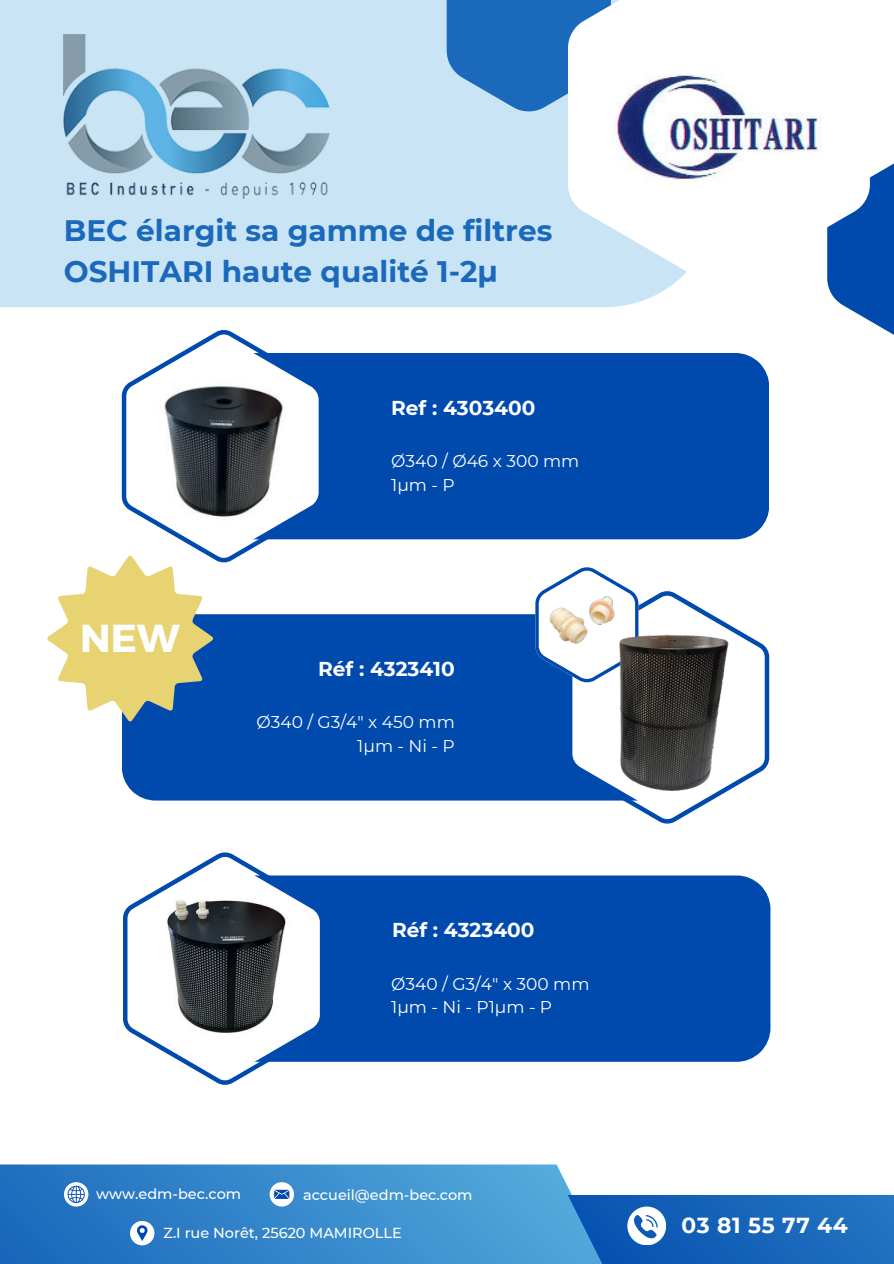
<style>
.page{position:relative;width:894px;height:1264px;background:#fff}
.page>*{position:absolute;margin:0;border:0;box-sizing:border-box;transform-origin:0 0}
.t1{font:38.85px "Kief Montaser Bold";color:#fefefe}
.t2{font:700 29.55px/41.2px "Montserrat";color:#004aad}
.t3{font:700 21.75px "Montserrat";letter-spacing:.03em;color:#fff}
.t4{font:700 20.1px "Montserrat";color:#fff}
.t5{font:17.1px/23.7px "Montserrat";color:#fff}
.t6{font:500 14.55px "Montserrat";color:#fff}
</style>
<div class="page">
<svg style="left:828px;top:164px;width:65px;height:171px;fill:#004aad"></svg>
<div style="left:325px;top:353px;width:444px;height:186px;background:#004aad"></div>
<div style="left:327px;top:875px;width:443px;height:186px;background:#004aad"></div>
<div style="left:122px;top:614px;width:413px;height:186px;background:#004aad"></div>
<svg style="left:122px;top:330px;width:203px;height:233px"></svg>
<svg style="left:123px;top:852px;width:204px;height:233px"></svg>
<svg style="left:650px;top:643px;width:119px;height:181px"></svg>
<img style="left:129px;top:338px;width:189px;height:216px">
<img style="left:130px;top:860px;width:190px;height:216px">
<svg style="left:535px;top:591px;width:226px;height:225px"></svg>
<img style="left:579px;top:599px;width:179px;height:205px">
<img style="left:538px;top:567px;width:103px;height:116px">
<svg style="left:0;top:0;width:670px;height:307px;background:#b3d4e9"></svg>
<svg style="left:568px;top:0;width:301px;height:286px"></svg>
<img style="left:597px;top:45px;width:243px;height:167px">
<svg style="left:47px;top:555px;width:166px;height:166px"></svg>
<svg style="left:0;top:1164px;width:572px;height:99px;background:#3586ca"></svg>
<svg style="left:64px;top:1182px;width:24px;height:24px"></svg>
<svg style="left:130px;top:1220px;width:24px;height:25px"></svg>
<svg style="left:269px;top:1182px;width:25px;height:24px"></svg>
<svg style="left:441px;top:1195px;width:452px;height:68px;background:#2d7bc4"></svg>
<h2 class="t2" style="left:64px;top:208px;width:490px">BEC élargit sa gamme de filtres<br>OSHITARI haute qualité 1-2μ</h2>
<p class="t4" style="left:391px;top:393px;width:146px">Ref : 4303400</p>
<h1 class="t1" style="left:80px;top:615px;width:101px">NEW</h1>
<p class="t5" style="left:391px;top:448px;width:189px">Ø340 / Ø46 x 300 mm<br>1μm - P</p>
<p class="t4" style="left:318px;top:654px;width:138px">Réf : 4323410</p>
<p class="t5" style="left:256px;top:710px;width:200px;text-align:right">Ø340 / G3/4" x 450 mm<br>1μm - Ni - P</p>
<p class="t4" style="left:392px;top:915px;width:144px">Réf : 4323400</p>
<p class="t5" style="left:391px;top:971px;width:200px">Ø340 / G3/4" x 300 mm<br>1μm - Ni - P1μm - P</p>
<p class="t6" style="left:96px;top:1183px;width:146px">www.edm-bec.com</p>
<p class="t6" style="left:163px;top:1223px;width:240px">Z.I rue Norêt, 25620 MAMIROLLE</p>
<p class="t6" style="left:303px;top:1184px;width:171px">accueil@edm-bec.com</p>
<p class="t3" style="left:681px;top:1209px;width:168px">03 81 55 77 44</p>
</div>
